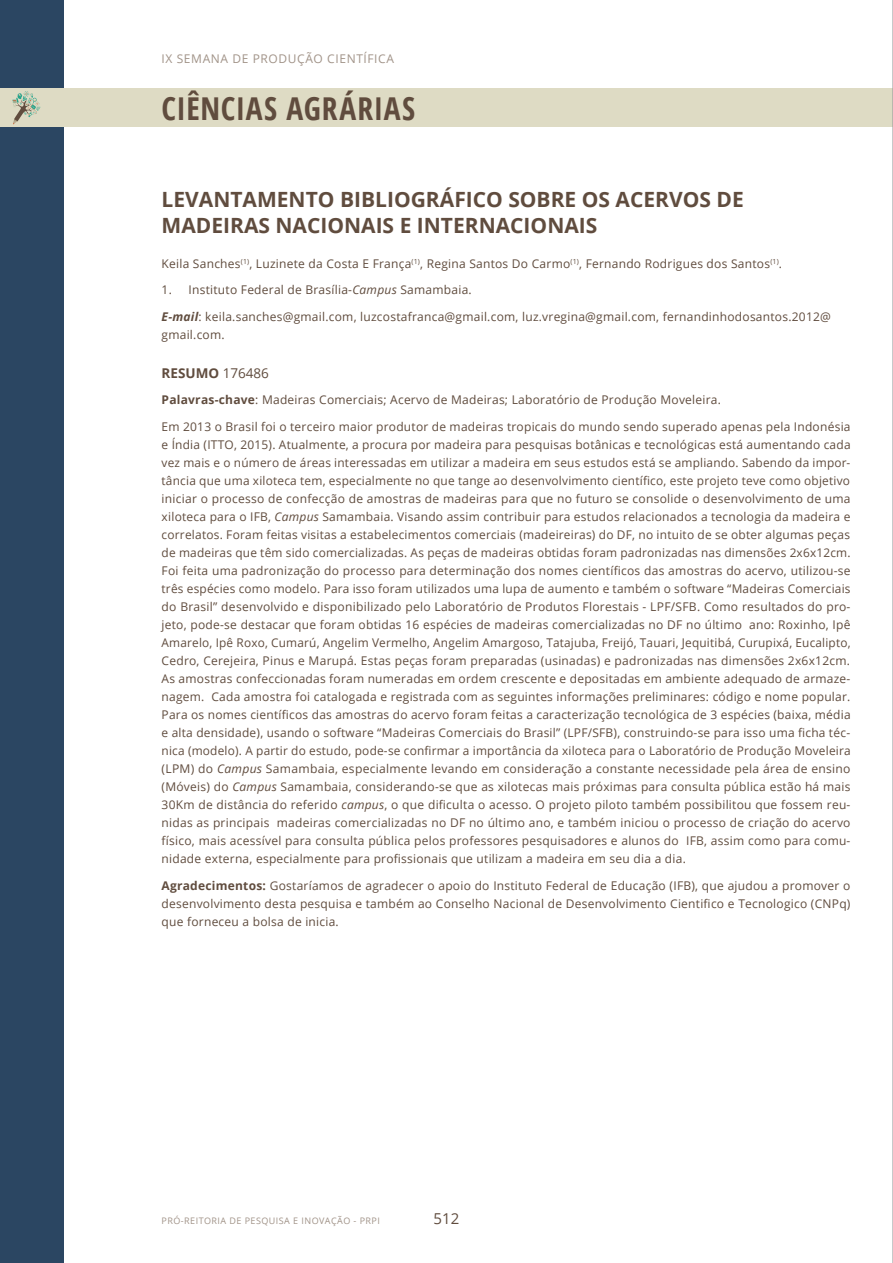
<style>
.page{position:relative;width:893px;height:1263px;background:#fff}
.page>*{position:absolute;margin:0;border:0;box-sizing:border-box;transform-origin:0 0}
.t1{font:700 31.5px "Open Sans Condensed";letter-spacing:.02em;color:#604c3e}
.Resumo_-_TÍTULO{font:700 21px/25.2px "Open Sans";color:#604c3e}
.t2{font:15px "Open Sans";color:#604c3e}
.Resumo_-_NÚMERO{font:700 13.5px "Open Sans";color:#604c3e}
.Resumo_-_CORPO{font:12px/18px "Open Sans";letter-spacing:.02em;color:#604c3e;text-align:justify}
.Resumo_-_AGRADECIMEN{font:12px/18px "Open Sans";letter-spacing:.02em;color:#604c3e;text-align:justify}
.Resumo_-_E-MAIL{font:12px/18px "Open Sans";letter-spacing:.02em;color:#604c3e}
.Resumo_-_AUTORES{font:12px "Open Sans";letter-spacing:.02em;color:#604c3e}
.Resumo_-_PALAVRA-CHA{font:12px "Open Sans";letter-spacing:.02em;color:#604c3e}
.t3{font:12px "Open Sans";letter-spacing:.05em;color:#a19388}
.t4{font:9px "Open Sans";letter-spacing:.05em;color:#a19388}
.s1{font-style:italic}
.s2{font-weight:700;font-style:italic}
.s3{font-weight:400}
.s4{font-weight:700}
</style>
<div class="page">
<div style="left:0;top:0;width:64px;height:1263px;background:#2b4662"></div>
<div style="left:0;top:88px;width:892px;height:38px;background:#dedbc4"></div>
<hr style="left:892px;top:0;width:1px;height:1263px;background:#939598">
<svg style="left:12px;top:91px;width:28px;height:33px"></svg>
<p class="t3" style="left:162px;top:51px;width:234px">IX SEMANA DE PRODUÇÃO CIENTÍFICA</p>
<h1 class="t1" style="left:162px;top:87px;width:255px">CIÊNCIAS AGRÁRIAS</h1>
<p class="Resumo_-_TÍTULO" style="left:162px;top:187px;width:584px">LEVANTAMENTO BIBLIOGRÁFICO SOBRE OS ACERVOS DE<br>MADEIRAS NACIONAIS E INTERNACIONAIS</p>
<p class="Resumo_-_AUTORES" style="left:162px;top:255px;width:622px">Keila Sanches<sup>(1)</sup>, Luzinete da Costa E França<sup>(1)</sup>, Regina Santos Do Carmo<sup>(1)</sup>, Fernando Rodrigues dos Santos<sup>(1)</sup>.</p>
<p class="Resumo_-_CORPO" style="left:162px;top:280px;width:312px">1. Instituto Federal de Brasília-<span class="s1">Campus</span> Samambaia.</p>
<p class="Resumo_-_E-MAIL" style="left:162px;top:307px;width:671px"><span class="s2">E-mail</span>: keila.sanches@gmail.com, luzcostafranca@gmail.com, luz.vregina@gmail.com, fernandinhodosantos.2012@ gmail.com.</p>
<p class="Resumo_-_NÚMERO" style="left:162px;top:363px;width:109px">RESUMO <span class="s3">176486</span></p>
<p class="Resumo_-_PALAVRA-CHA" style="left:162px;top:392px;width:561px"><span class="s4">Palavras-chave</span>: Madeiras Comerciais; Acervo de Madeiras; Laboratório de Produção Moveleira.</p>
<p class="Resumo_-_CORPO" style="left:162px;top:417px;width:691px">Em 2013 o Brasil foi o terceiro maior produtor de madeiras tropicais do mundo sendo superado apenas pela Indonésia e Índia (ITTO, 2015). Atualmente, a procura por madeira para pesquisas botânicas e tecnológicas está aumentando cada vez mais e o número de áreas interessadas em utilizar a madeira em seus estudos está se ampliando. Sabendo da impor&shy;tância que uma xiloteca tem, especialmente no que tange ao desenvolvimento científico, este projeto teve como objetivo iniciar o processo de confecção de amostras de madeiras para que no futuro se consolide o desenvolvimento de uma xiloteca para o IFB, <span class="s1">Campus</span> Samambaia. Visando assim contribuir para estudos relacionados a tecnologia da madeira e correlatos. Foram feitas visitas a estabelecimentos comerciais (madeireiras) do DF, no intuito de se obter algumas peças de madeiras que têm sido comercializadas. As peças de madeiras obtidas foram padronizadas nas dimensões 2x6x12cm.<br>Foi feita uma padronização do processo para determinação dos nomes científicos das amostras do acervo, utilizou-se três espécies como modelo. Para isso foram utilizados uma lupa de aumento e também o software “Madeiras Comerciais do Brasil” desenvolvido e disponibilizado pelo Laboratório de Produtos Florestais - LPF/SFB. Como resultados do pro&shy;jeto, pode-se destacar que foram obtidas 16 espécies de madeiras comercializadas no DF no último ano: Roxinho, Ipê Amarelo, Ipê Roxo, Cumarú, Angelim Vermelho, Angelim Amargoso, Tatajuba, Freijó, Tauari, Jequitibá, Curupixá, Eucalipto, Cedro, Cerejeira, Pinus e Marupá. Estas peças foram preparadas (usinadas) e padronizadas nas dimensões 2x6x12cm.<br>As amostras confeccionadas foram numeradas em ordem crescente e depositadas em ambiente adequado de armaze&shy;nagem. Cada amostra foi catalogada e registrada com as seguintes informações preliminares: código e nome popular.<br>Para os nomes científicos das amostras do acervo foram feitas a caracterização tecnológica de 3 espécies (baixa, média e alta densidade), usando o software “Madeiras Comerciais do Brasil” (LPF/SFB), construindo-se para isso uma ficha téc&shy;nica (modelo). A partir do estudo, pode-se confirmar a importância da xiloteca para o Laboratório de Produção Moveleira (LPM) do <span class="s1">Campus</span> Samambaia, especialmente levando em consideração a constante necessidade pela área de ensino (Móveis) do <span class="s1">Campus</span> Samambaia, considerando-se que as xilotecas mais próximas para consulta pública estão há mais 30Km de distância do referido <span class="s1">campus</span>, o que dificulta o acesso. O projeto piloto também possibilitou que fossem reu&shy;nidas as principais madeiras comercializadas no DF no último ano, e também iniciou o processo de criação do acervo físico, mais acessível para consulta pública pelos professores pesquisadores e alunos do IFB, assim como para comu&shy;nidade externa, especialmente para profissionais que utilizam a madeira em seu dia a dia.</p>
<p class="Resumo_-_AGRADECIMEN" style="left:162px;top:876px;width:690px"><span class="s4">Agradecimentos:</span> Gostaríamos de agradecer o apoio do Instituto Federal de Educação (IFB), que ajudou a promover o desenvolvimento desta pesquisa e também ao Conselho Nacional de Desenvolvimento Cientifico e Tecnologico (CNPq) que forneceu a bolsa de inicia.</p>
<p class="t4" style="left:162px;top:1215px;width:220px">PRÓ-REITORIA DE PESQUISA E INOVAÇÃO - PRPI</p>
<p class="t2" style="left:434px;top:1208px;width:27px">512</p>
</div>
